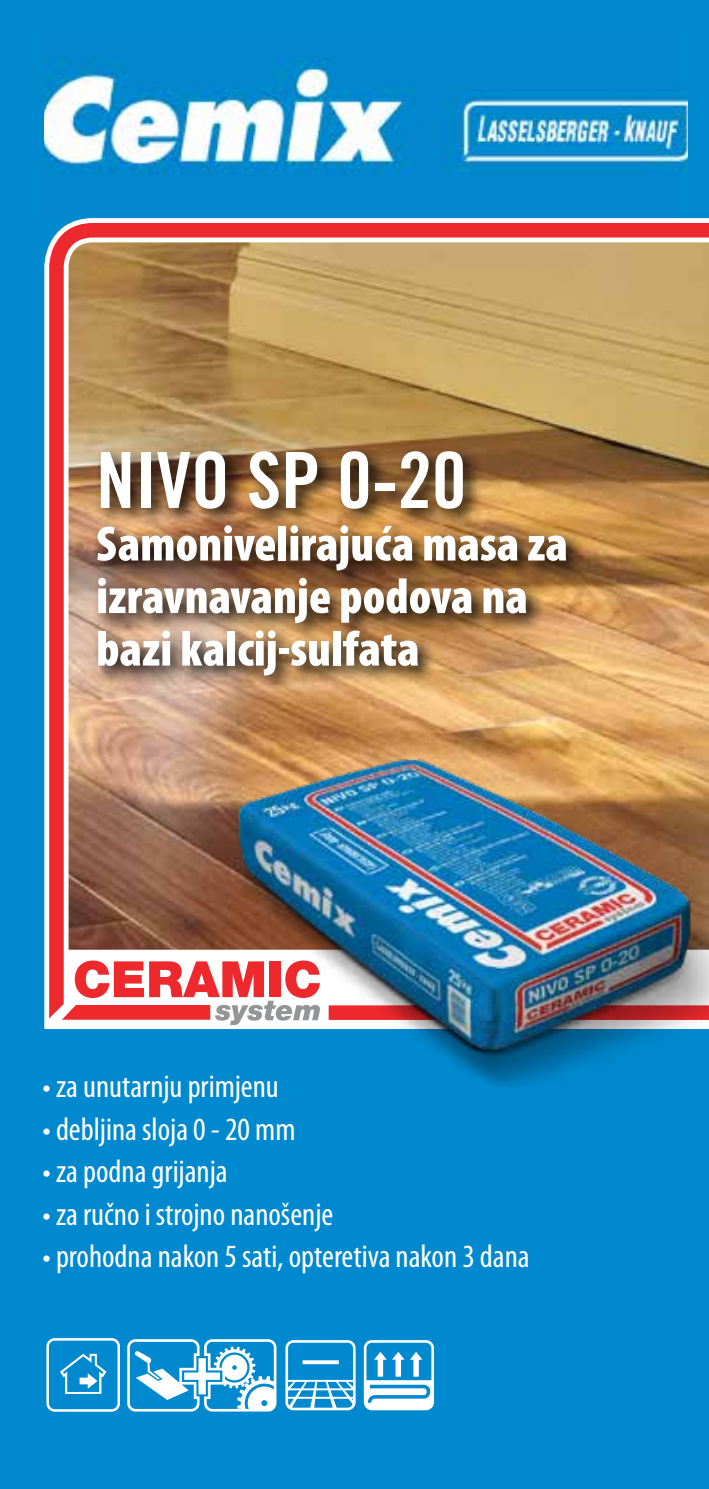
<style>
.page{position:relative;width:709px;height:1489px;background:#fff}
.page>*{position:absolute;margin:0;border:0;box-sizing:border-box;transform-origin:0 0}
.t1{font:77.5px "Trade Gothic LT Std Bd Cn 20";color:#fff}
.t2{font:900 condensed 50px/52.5px "Myriad Pro";color:#fff}
.t3{font:condensed 32.5px "Myriad Pro";color:#fff}
</style>
<div class="page">
<div style="left:0;top:0;width:709px;height:1488px;background:#0089cf"></div>
<img style="left:49px;top:223px;width:660px;height:737px">
<svg style="left:46px;top:960px;width:119px;height:65px"></svg>
<img style="left:165px;top:560px;width:544px;height:525px">
<div style="left:364px;top:1339px;width:70px;height:71px;border:3px solid #fff;border-radius:7px"></div>
<svg style="left:365px;top:1351px;width:67px;height:57px"></svg>
<hr style="left:302px;top:1360px;width:37px;height:3px;background:#fff">
<div style="left:285px;top:1339px;width:70px;height:71px;border:3px solid #fff;border-radius:7px"></div>
<svg style="left:286px;top:1379px;width:69px;height:28px"></svg>
<svg style="left:127px;top:1339px;width:150px;height:73px"></svg>
<img style="left:44px;top:59px;width:643px;height:115px">
<div style="left:46px;top:1337px;width:74px;height:74px;border:3px solid #fff;border-radius:7px"></div>
<svg style="left:60px;top:1353px;width:47px;height:40px"></svg>
<h1 class="t1" style="left:96px;top:433px;width:372px">NIVO SP 0-20</h1>
<h2 class="t2" style="left:96px;top:516px;width:473px">Samonivelirajuća masa za izravnavanje podova na bazi kalcij-sulfata</h2>
<p class="t3" style="left:43px;top:1068px;width:238px">• za unutarnju primjenu</p>
<p class="t3" style="left:43px;top:1111px;width:254px">• debljina sloja 0 - 20 mm</p>
<p class="t3" style="left:43px;top:1153px;width:187px">• za podna grijanja</p>
<p class="t3" style="left:43px;top:1196px;width:292px">• za ručno i strojno nanošenje</p>
<p class="t3" style="left:43px;top:1238px;width:489px">• prohodna nakon 5 sati, opteretiva nakon 3 dana</p>
</div>
